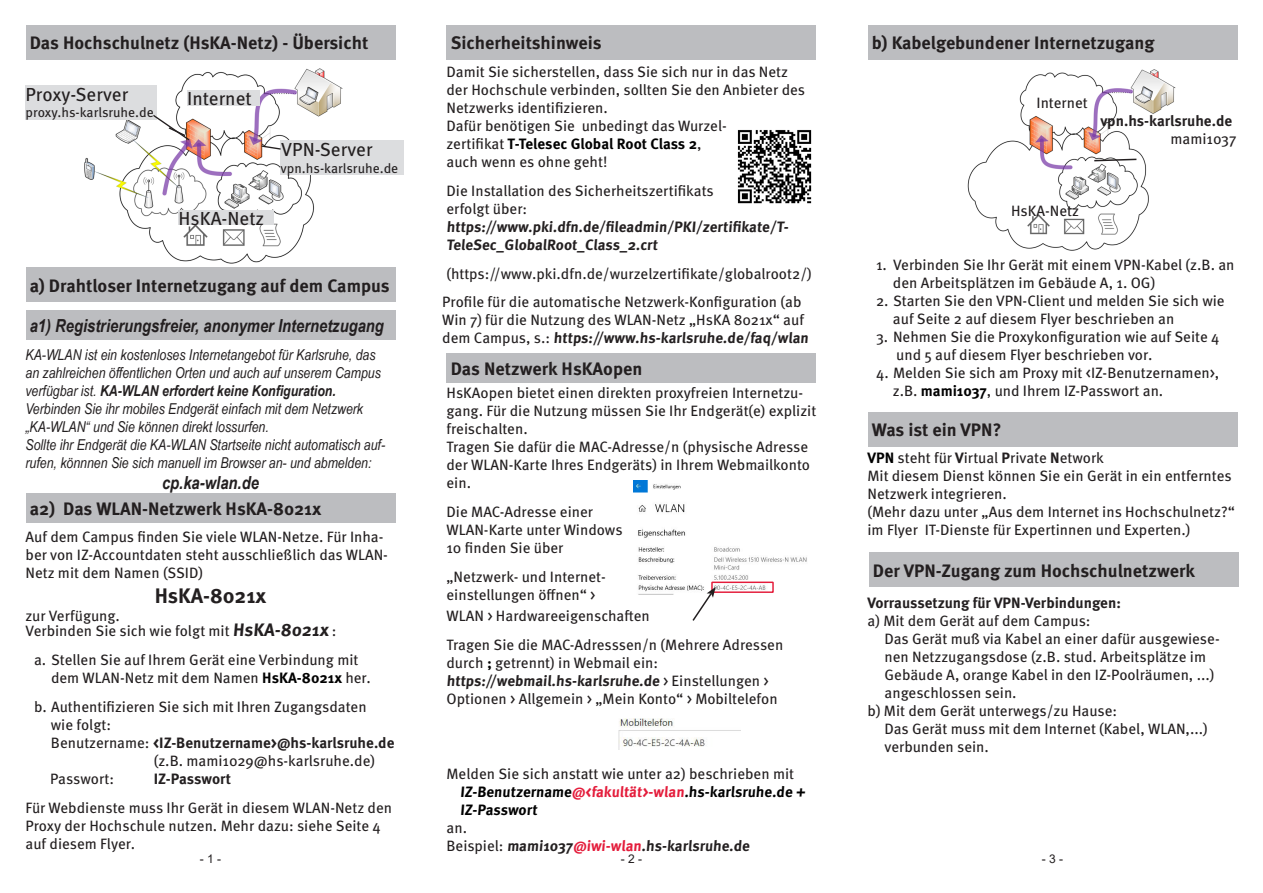
<style>
.page{position:relative;width:1263px;height:893px;background:#fff}
.page>*{position:absolute;margin:0;border:0;box-sizing:border-box;transform-origin:0 0}
.Headline_14{font:700 21px "Meta OT";color:#231f20}
.Text_14{font:18.9px "Meta OT";color:#231f20}
.Headline_12{font:700 18px "Meta OT";color:#231f20}
.KA-WLAN{font:italic 700 18px "Arial Narrow";color:#231f20}
.Text_12_ArialItalicF{font:italic 700 18px "Arial Narrow";color:#231f20}
.Text_10{font:15px/18px "Meta OT";color:#231f20}
.KA-WLAN-2{font:italic 15px/18px "Arial Narrow";color:#231f20}
.Text_10-2{font:700 15px/18px "Meta OT";letter-spacing:-.005em;color:#231f20}
.Text_10_ArialItalic{font:italic 15px/18px "Arial Narrow";color:#231f20}
.Text_10-3{font:700 15px "Meta OT";color:#000}
.Achtung-10fett{font:700 15px "Meta OT";color:#231f20}
.Text_9{font:13.5px "Meta OT";color:#231f20}
.t1{font:12px "Arial";color:#231f20}
.s1{font-weight:700;color:#000}
.s2{font-weight:700}
.s3{font-weight:400}
.s4{font-weight:700;font-size:18px}
.s5{color:#e41c3b}
</style>
<div class="page">
<img style="left:65px;top:68px;width:291px;height:196px">
<div style="left:179px;top:210px;width:95px;height:15px;background:#dcdddf"></div>
<div style="left:187px;top:91px;width:72px;height:15px;background:#dcdddf"></div>
<div style="left:26px;top:85px;width:131px;height:34px;background:#dcdddf"></div>
<div style="left:26px;top:26px;width:369px;height:34px;background:#bcbdc0"></div>
<div style="left:281px;top:140px;width:123px;height:34px;background:#dcdddf"></div>
<svg style="left:260px;top:145px;width:21px;height:6px"></svg>
<img style="left:967px;top:69px;width:209px;height:182px">
<svg style="left:1093px;top:158px;width:45px;height:4px"></svg>
<svg style="left:152px;top:113px;width:39px;height:29px"></svg>
<img style="left:737px;top:130px;width:75px;height:74px">
<div style="left:26px;top:310px;width:369px;height:30px;background:#bcbdc0"></div>
<div style="left:26px;top:268px;width:369px;height:34px;background:#bcbdc0"></div>
<div style="left:26px;top:493px;width:369px;height:30px;background:#bcbdc0"></div>
<div style="left:446px;top:26px;width:370px;height:34px;background:#bcbdc0"></div>
<div style="left:867px;top:26px;width:370px;height:34px;background:#bcbdc0"></div>
<div style="left:867px;top:412px;width:370px;height:34px;background:#bcbdc0"></div>
<div style="left:446px;top:353px;width:370px;height:30px;background:#bcbdc0"></div>
<img style="left:634px;top:480px;width:173px;height:114px">
<div style="left:711px;top:582px;width:63px;height:11px;border:1px solid #e41c3b"></div>
<svg style="left:691px;top:587px;width:25px;height:34px"></svg>
<img style="left:618px;top:718px;width:122px;height:31px">
<div style="left:869px;top:553px;width:370px;height:34px;background:#bcbdc0"></div>
<p class="Headline_12" style="left:30px;top:32px;width:340px">Das Hochschulnetz (HsKA-Netz) - Übersicht</p>
<p class="Headline_12" style="left:451px;top:32px;width:152px">Sicherheitshinweis</p>
<p class="Headline_12" style="left:872px;top:32px;width:284px">b) Kabelgebundener Internetzugang</p>
<p class="Text_10" style="left:446px;top:63px;width:360px">Damit Sie sicherstellen, dass Sie sich nur in das Netz der Hochschule verbinden, sollten Sie den Anbieter des<br>Netzwerks identifizieren.</p>
<p class="Text_10" style="left:446px;top:117px;width:282px">Dafür benötigen Sie unbedingt das Wurzel-</p>
<p class="Text_10" style="left:446px;top:135px;width:257px">zertifikat <span class="s1">T-Telesec Global Root Class 2</span>, auch wenn es ohne geht!</p>
<p class="Text_10" style="left:446px;top:182px;width:269px">Die Installation des Sicherheitszertifikats erfolgt über:</p>
<p class="Text_10-2" style="left:446px;top:218px;width:345px">https://www.pki.dfn.de/fileadmin/PKI/zertifikate/T-<br>TeleSec_GlobalRoot_Class_2.crt</p>
<p class="Text_10" style="left:446px;top:265px;width:367px">(https://www.pki.dfn.de/wurzelzertifikate/globalroot2/)</p>
<p class="Text_14" style="left:26px;top:83px;width:104px">Proxy-Server</p>
<p class="Text_14" style="left:187px;top:88px;width:66px">Internet</p>
<p class="Text_9" style="left:26px;top:105px;width:130px">proxy.hs-karlsruhe.de</p>
<p class="Text_10" style="left:1036px;top:94px;width:53px">Internet</p>
<p class="Achtung-10fett" style="left:1100px;top:112px;width:133px">vpn.hs-karlsruhe.de</p>
<p class="Text_10" style="left:1170px;top:130px;width:67px">mami1037</p>
<p class="Text_14" style="left:281px;top:139px;width:93px">VPN-Server</p>
<p class="Text_9" style="left:281px;top:160px;width:119px">vpn.hs-karlsruhe.de</p>
<p class="Text_10" style="left:1011px;top:202px;width:70px">HsKA-Netz</p>
<p class="Text_14" style="left:179px;top:207px;width:87px">HsKA-Netz</p>
<p class="Text_10" style="left:893px;top:256px;width:343px;text-indent:-17px">1. Verbinden Sie Ihr Gerät mit einem VPN-Kabel (z.B. an den Arbeitsplätzen im Gebäude A, 1. OG)</p>
<p class="Text_10" style="left:893px;top:292px;width:333px;text-indent:-17px">2. Starten Sie den VPN-Client und melden Sie sich wie auf Seite 2 auf diesem Flyer beschrieben an</p>
<p class="Text_10" style="left:896px;top:328px;width:325px;text-indent:-20px">3. Nehmen Sie die Proxykonfiguration wie auf Seite 4 und 5 auf diesem Flyer beschrieben vor.</p>
<p class="Text_10" style="left:893px;top:364px;width:328px;text-indent:-17px">4. Melden Sie sich am Proxy mit &lt;IZ-Benutzernamen&gt;, z.B. <span class="s1">mami1037</span>, und Ihrem IZ-Passwort an.</p>
<p class="Headline_12" style="left:30px;top:275px;width:361px">a) Drahtloser Internetzugang auf dem Campus</p>
<p class="Text_10" style="left:442px;top:293px;width:369px">Profile für die automatische Netzwerk-Konfiguration (ab<br>Win 7) für die Nutzung des WLAN-Netz „HsKA 8021x“ auf dem Campus, s.: <span class="s2">https://www.hs-karlsruhe.de/faq/wlan</span></p>
<p class="KA-WLAN" style="left:30px;top:312px;width:356px">a1) Registrierungsfreier, anonymer Internetzugang</p>
<p class="KA-WLAN-2" style="left:26px;top:345px;width:357px">KA-WLAN ist ein kostenloses Internetangebot für Karlsruhe, das an zahlreichen öffentlichen Orten und auch auf unserem Campus verfügbar ist. <span class="s2">KA-WLAN erfordert keine Konfiguration.</span></p>
<p class="KA-WLAN-2" style="left:26px;top:399px;width:339px">Verbinden Sie ihr mobiles Endgerät einfach mit dem Netzwerk</p>
<p class="KA-WLAN-2" style="left:26px;top:417px;width:245px">„KA-WLAN“ und Sie können direkt lossurfen.</p>
<p class="Text_10_ArialItalic" style="left:26px;top:435px;width:361px">Sollte ihr Endgerät die KA-WLAN Startseite nicht automatisch auf&shy;rufen, könnnen Sie sich manuell im Browser an- und abmelden:</p>
<p class="Text_12_ArialItalicF" style="left:162px;top:469px;width:98px">cp.ka-wlan.de</p>
<p class="Headline_12" style="left:451px;top:358px;width:193px">Das Netzwerk HsKAopen</p>
<p class="Text_10" style="left:446px;top:384px;width:371px">HsKAopen bietet einen direkten proxyfreien Internetzu&shy;gang. Für die Nutzung müssen Sie Ihr Endgerät(e) explizit freischalten.</p>
<p class="Text_10" style="left:446px;top:438px;width:365px">Tragen Sie dafür die MAC-Adresse/n (physische Adresse der WLAN-Karte Ihres Endgeräts) in Ihrem Webmailkonto ein.</p>
<p class="Text_10" style="left:446px;top:503px;width:178px">Die MAC-Adresse einer<br>WLAN-Karte unter Windows<br>10 finden Sie über</p>
<p class="Text_10" style="left:446px;top:568px;width:161px">„Netzwerk- und Internet-</p>
<p class="Text_10" style="left:446px;top:584px;width:205px;line-height:21.6px">einstellungen öffnen“ &gt;<br>WLAN &gt; Hardwareeigenschaften</p>
<p class="Text_10" style="left:446px;top:636px;width:338px">Tragen Sie die MAC-Adresssen/n (Mehrere Adressen durch <span class="s1">;</span> getrennt) in Webmail ein:</p>
<p class="Text_10-2" style="left:446px;top:672px;width:324px">https://webmail.hs-karlsruhe.de <span class="s3">&gt; Einstellungen &gt;</span></p>
<p class="Text_10" style="left:446px;top:690px;width:333px">Optionen &gt; Allgemein &gt; „Mein Konto“ &gt; Mobiltelefon</p>
<p class="Headline_12" style="left:872px;top:419px;width:131px">Was ist ein VPN?</p>
<p class="Text_10" style="left:867px;top:449px;width:238px"><span class="s1">VPN</span> steht für <span class="s2">V</span>irtual <span class="s2">P</span>rivate <span class="s2">N</span>etwork</p>
<p class="Text_10" style="left:867px;top:467px;width:366px">Mit diesem Dienst können Sie ein Gerät in ein entferntes<br>Netzwerk integrieren.</p>
<p class="Text_10" style="left:867px;top:503px;width:369px">(Mehr dazu unter „Aus dem Internet ins Hochschulnetz?“ im Flyer IT-Dienste für Expertinnen und Experten.)</p>
<p class="Headline_12" style="left:30px;top:498px;width:293px">a2) Das WLAN-Netzwerk HsKA-8021x</p>
<p class="Text_10" style="left:26px;top:528px;width:364px">Auf dem Campus finden Sie viele WLAN-Netze. Für Inha&shy;ber von IZ-Accountdaten steht ausschließlich das WLAN-<br>Netz mit dem Namen (SSID)</p>
<p class="Headline_14" style="left:155px;top:584px;width:113px">HsKA-8021x</p>
<p class="Text_10" style="left:26px;top:608px;width:96px">zur Verfügung.</p>
<p class="Headline_12" style="left:873px;top:560px;width:323px">Der VPN-Zugang zum Hochschulnetzwerk</p>
<p class="Achtung-10fett" style="left:867px;top:593px;width:255px">Vorraussetzung für VPN-Verbindungen:</p>
<p class="Text_10" style="left:867px;top:612px;width:225px">a) Mit dem Gerät auf dem Campus:</p>
<p class="Text_10" style="left:884px;top:630px;width:337px">Das Gerät muß via Kabel an einer dafür ausgewiese&shy;nen Netzzugangsdose (z.B. stud. Arbeitsplätze im Gebäude A, orange Kabel in den IZ-Poolräumen, ...) angeschlossen sein.</p>
<p class="Text_10" style="left:867px;top:702px;width:251px">b) Mit dem Gerät unterwegs/zu Hause:</p>
<p class="Text_10" style="left:884px;top:720px;width:325px">Das Gerät muss mit dem Internet (Kabel, WLAN,...) verbunden sein.</p>
<p class="Text_10" style="left:26px;top:622px;width:313px">Verbinden Sie sich wie folgt mit <span class="s4">HsKA-8021x</span> :</p>
<p class="Text_10" style="left:51px;top:651px;width:321px;text-indent:-17px">a. Stellen Sie auf Ihrem Gerät eine Verbindung mit dem WLAN-Netz mit dem Namen <span class="s1">HsKA-8021x</span> her.</p>
<p class="Text_10" style="left:51px;top:698px;width:345px;text-indent:-17px">b. Authentifizieren Sie sich mit Ihren Zugangsdaten<br>wie folgt:<br>Benutzername: <span class="s2">&lt;IZ-Benutzername&gt;@hs-karlsruhe.de</span></p>
<p class="Text_10" style="left:154px;top:752px;width:223px">(z.B. mami1029@hs-karlsruhe.de)</p>
<p class="Text_10" style="left:50px;top:770px;width:65px">Passwort:</p>
<p class="Text_10-2" style="left:154px;top:770px;width:79px">IZ-Passwort</p>
<p class="Text_10" style="left:26px;top:799px;width:368px">Für Webdienste muss Ihr Gerät in diesem WLAN-Netz den<br>Proxy der Hochschule nutzen. Mehr dazu: siehe Seite 4 auf diesem Flyer.</p>
<p class="Text_10" style="left:446px;top:765px;width:349px">Melden Sie sich anstatt wie unter a2) beschrieben mit</p>
<p class="Text_10-3" style="left:460px;top:783px;width:348px">IZ-Benutzername<span class="s5">@&lt;fakultät&gt;-wlan</span>.hs-karlsruhe.de +</p>
<p class="Text_10-3" style="left:460px;top:801px;width:80px">IZ-Passwort</p>
<p class="Text_10" style="left:446px;top:819px;width:22px">an.</p>
<p class="Text_10-2" style="left:446px;top:837px;width:306px"><span class="s3">Beispiel:</span> mami1037<span class="s5">@iwi-wlan</span>.hs-karlsruhe.de</p>
<p class="t1" style="left:200px;top:851px;width:23px">- 1 -</p>
<p class="t1" style="left:621px;top:851px;width:23px">- 2 -</p>
<p class="t1" style="left:1042px;top:851px;width:23px">- 3 -</p>
</div>
